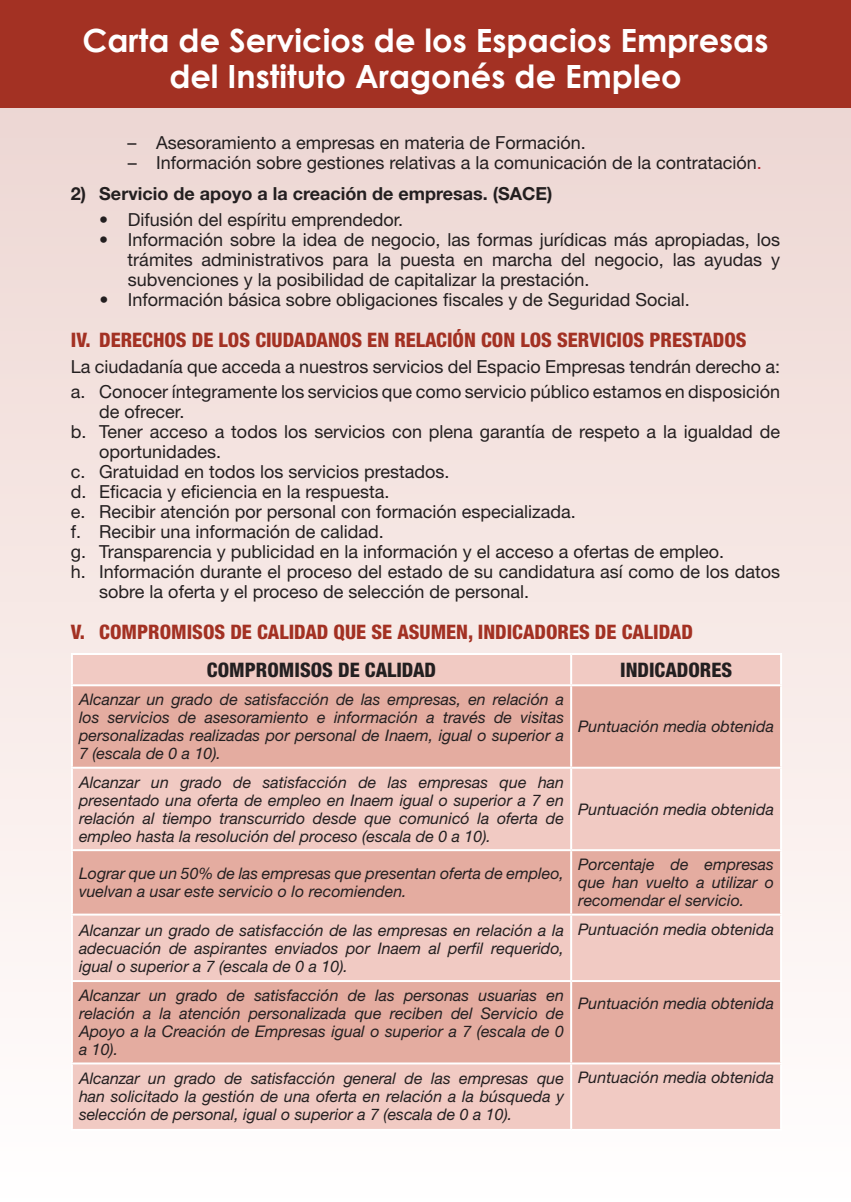
<style>
.page{position:relative;width:851px;height:1202px;background:#fff}
.page>*{position:absolute;margin:0;border:0;box-sizing:border-box;transform-origin:0 0}
.t1{font:700 32px/36px "Century Gothic";color:#fff;text-align:center}
.t2{font:800 condensed 20px "Helvetica Neue LT Std";color:#a33123}
.t3{font:800 condensed 20px "Helvetica Neue LT Std";color:#231f20}
.t4{font:18px/20px "Helvetica Neue LT Std";color:#231f20;text-align:justify}
.t5{font:700 18px "Helvetica Neue LT Std";color:#231f20}
.t6{font:italic 16px/18px "Helvetica Neue LT Std";color:#231f20;text-align:justify}
.s1{color:#c0262d}
</style>
<div class="page">
<div style="left:0;top:108px;width:850px;height:1094px;background:linear-gradient(to bottom,#eed7d3,#fffefe)"></div>
<div style="left:0;top:0;width:850px;height:108px;background:#a33123"></div>
<svg style="left:0;top:108px;width:1px;height:1094px"></svg>
<div style="left:73px;top:655px;width:707px;height:474px;background:#f1cac3"></div>
<svg style="left:73px;top:686px;width:707px;height:376px;background:#e9b8ae"></svg>
<hr style="left:71px;top:653px;width:500px;height:2px;background:#fff">
<hr style="left:71px;top:655px;width:2px;height:29px;background:#fff">
<hr style="left:571px;top:653px;width:211px;height:2px;background:#fff">
<hr style="left:570px;top:655px;width:2px;height:29px;background:#fff">
<hr style="left:780px;top:655px;width:2px;height:29px;background:#fff">
<hr style="left:71px;top:684px;width:500px;height:2px;background:#fff">
<hr style="left:71px;top:686px;width:2px;height:81px;background:#fff">
<hr style="left:571px;top:684px;width:211px;height:2px;background:#fff">
<hr style="left:570px;top:686px;width:2px;height:81px;background:#fff">
<hr style="left:780px;top:686px;width:2px;height:81px;background:#fff">
<hr style="left:71px;top:767px;width:500px;height:2px;background:#fff">
<hr style="left:71px;top:769px;width:2px;height:80px;background:#fff">
<hr style="left:571px;top:767px;width:211px;height:2px;background:#fff">
<hr style="left:570px;top:769px;width:2px;height:80px;background:#fff">
<hr style="left:780px;top:769px;width:2px;height:80px;background:#fff">
<hr style="left:71px;top:849px;width:500px;height:2px;background:#fff">
<hr style="left:71px;top:851px;width:2px;height:63px;background:#fff">
<hr style="left:571px;top:849px;width:211px;height:2px;background:#fff">
<hr style="left:570px;top:851px;width:2px;height:63px;background:#fff">
<hr style="left:780px;top:851px;width:2px;height:63px;background:#fff">
<hr style="left:71px;top:914px;width:500px;height:2px;background:#fff">
<hr style="left:71px;top:916px;width:2px;height:64px;background:#fff">
<hr style="left:571px;top:914px;width:211px;height:2px;background:#fff">
<hr style="left:570px;top:916px;width:2px;height:64px;background:#fff">
<hr style="left:780px;top:916px;width:2px;height:64px;background:#fff">
<hr style="left:71px;top:980px;width:500px;height:2px;background:#fff">
<hr style="left:71px;top:982px;width:2px;height:80px;background:#fff">
<hr style="left:571px;top:980px;width:211px;height:2px;background:#fff">
<hr style="left:570px;top:982px;width:2px;height:80px;background:#fff">
<hr style="left:780px;top:982px;width:2px;height:80px;background:#fff">
<hr style="left:71px;top:1062px;width:500px;height:2px;background:#fff">
<hr style="left:71px;top:1064px;width:2px;height:65px;background:#fff">
<hr style="left:571px;top:1062px;width:211px;height:2px;background:#fff">
<hr style="left:570px;top:1064px;width:2px;height:65px;background:#fff">
<hr style="left:780px;top:1064px;width:2px;height:65px;background:#fff">
<hr style="left:71px;top:1129px;width:500px;height:2px;background:#fff">
<hr style="left:571px;top:1129px;width:211px;height:2px;background:#fff">
<h1 class="t1" style="left:82px;top:22px;width:687px">Carta de Servicios de los Espacios Empresas del Instituto Aragonés de Empleo</h1>
<p class="t4" style="left:128px;top:132px;width:459px">– Asesoramiento a empresas en materia de Formación.</p>
<p class="t4" style="left:128px;top:152px;width:635px">– Información sobre gestiones relativas a la comunicación de la contratación<span class="s1">.</span></p>
<p class="t5" style="left:71px;top:183px;width:483px">2) Servicio de apoyo a la creación de empresas. (SACE)</p>
<p class="t4" style="left:99px;top:209px;width:305px">• Difusión del espíritu emprendedor.</p>
<p class="t4" style="left:128px;top:229px;width:654px;text-indent:-28px">• Información sobre la idea de negocio, las formas jurídicas más apropiadas, los trámites administrativos para la puesta en marcha del negocio, las ayudas y subvenciones y la posibilidad de capitalizar la prestación.</p>
<p class="t4" style="left:99px;top:289px;width:592px">• Información básica sobre obligaciones fiscales y de Seguridad Social.</p>
<p class="t2" style="left:71px;top:327px;width:677px">IV. DERECHOS DE LOS CIUDADANOS EN RELACIÓN CON LOS SERVICIOS PRESTADOS</p>
<p class="t4" style="left:71px;top:353px;width:710px;line-height:25.6px">La ciudadanía que acceda a nuestros servicios del Espacio Empresas tendrán derecho a: a. Conocer íntegramente los servicios que como servicio público estamos en disposición</p>
<p class="t4" style="left:99px;top:402px;width:87px">de ofrecer.</p>
<p class="t4" style="left:71px;top:422px;width:710px">b. Tener acceso a todos los servicios con plena garantía de respeto a la igualdad de</p>
<p class="t4" style="left:99px;top:442px;width:123px">oportunidades.</p>
<p class="t4" style="left:71px;top:462px;width:380px">c. Gratuidad en todos los servicios prestados.</p>
<p class="t4" style="left:71px;top:482px;width:320px">d. Eficacia y eficiencia en la respuesta.</p>
<p class="t4" style="left:71px;top:502px;width:506px">e. Recibir atención por personal con formación especializada.</p>
<p class="t4" style="left:71px;top:522px;width:314px">f. Recibir una información de calidad.</p>
<p class="t4" style="left:71px;top:542px;width:654px">g. Transparencia y publicidad en la información y el acceso a ofertas de empleo.</p>
<p class="t4" style="left:71px;top:562px;width:710px">h. Información durante el proceso del estado de su candidatura así como de los datos</p>
<p class="t4" style="left:99px;top:582px;width:431px">sobre la oferta y el proceso de selección de personal.</p>
<p class="t2" style="left:71px;top:620px;width:623px">V. COMPROMISOS DE CALIDAD QUE SE ASUMEN, INDICADORES DE CALIDAD</p>
<p class="t3" style="left:207px;top:657px;width:230px">COMPROMISOS DE CALIDAD</p>
<p class="t3" style="left:620px;top:657px;width:113px">INDICADORES</p>
<p class="t6" style="left:79px;top:690px;width:486px">Alcanzar un grado de satisfacción de las empresas, en relación a los servicios de asesoramiento e información a través de visitas personalizadas realizadas por personal de Inaem, igual o superior a 7 (escala de 0 a 10).</p>
<p class="t6" style="left:578px;top:717px;width:197px">Puntuación media obtenida</p>
<p class="t6" style="left:79px;top:773px;width:486px">Alcanzar un grado de satisfacción de las empresas que han presentado una oferta de empleo en Inaem igual o superior a 7 en relación al tiempo transcurrido desde que comunicó la oferta de empleo hasta la resolución del proceso (escala de 0 a 10).</p>
<p class="t6" style="left:578px;top:800px;width:197px">Puntuación media obtenida</p>
<p class="t6" style="left:79px;top:864px;width:486px">Lograr que un 50% de las empresas que presentan oferta de empleo, vuelvan a usar este servicio o lo recomienden.</p>
<p class="t6" style="left:578px;top:855px;width:197px">Porcentaje de empresas que han vuelto a utilizar o recomendar el servicio.</p>
<p class="t6" style="left:79px;top:921px;width:486px">Alcanzar un grado de satisfacción de las empresas en relación a la adecuación de aspirantes enviados por Inaem al perfil requerido, igual o superior a 7 (escala de 0 a 10).</p>
<p class="t6" style="left:578px;top:920px;width:197px">Puntuación media obtenida</p>
<p class="t6" style="left:79px;top:986px;width:486px">Alcanzar un grado de satisfacción de las personas usuarias en relación a la atención personalizada que reciben del Servicio de Apoyo a la Creación de Empresas igual o superior a 7 (escala de 0 a 10).</p>
<p class="t6" style="left:578px;top:994px;width:197px">Puntuación media obtenida</p>
<p class="t6" style="left:79px;top:1069px;width:486px">Alcanzar un grado de satisfacción general de las empresas que han solicitado la gestión de una oferta en relación a la búsqueda y selección de personal, igual o superior a 7 (escala de 0 a 10).</p>
<p class="t6" style="left:578px;top:1068px;width:197px">Puntuación media obtenida</p>
</div>
